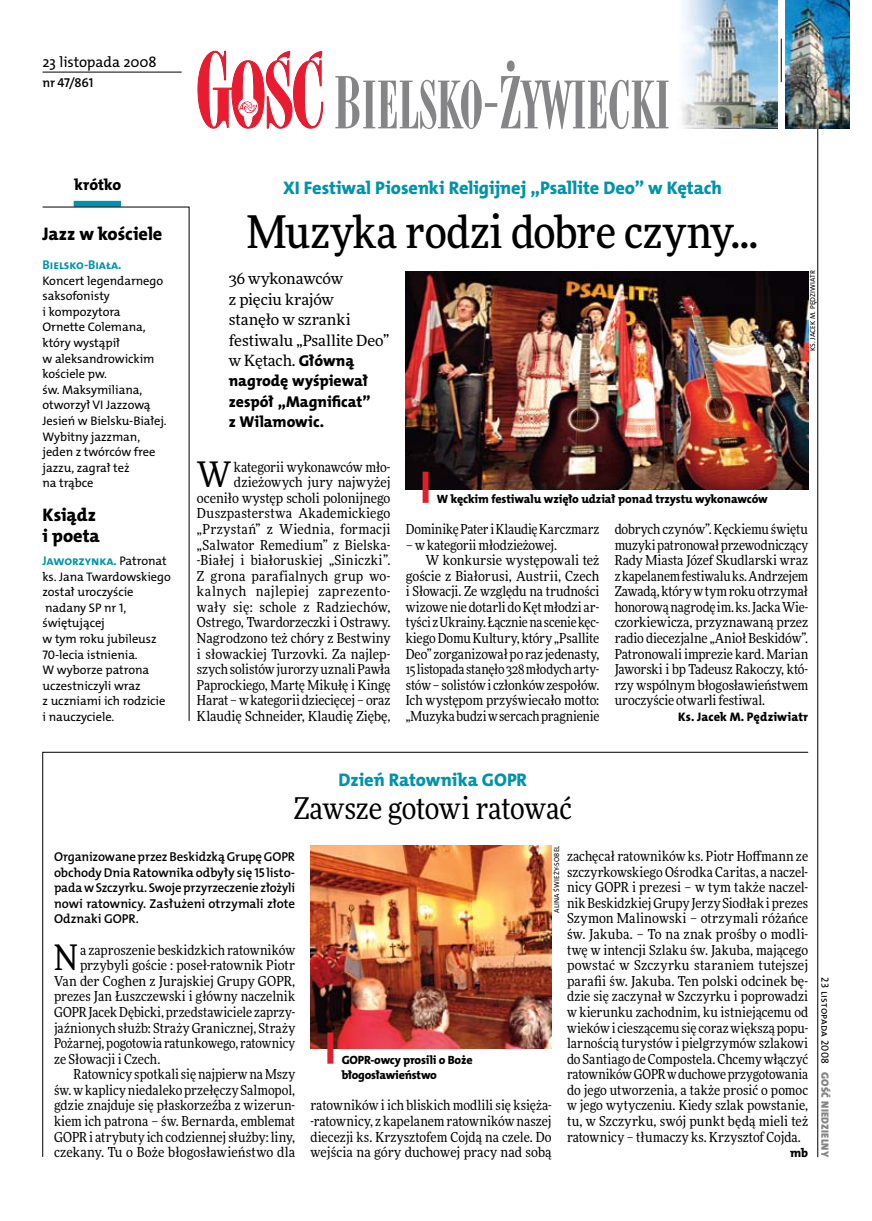
<style>
.page{position:relative;width:872px;height:1221px;background:#fff}
.page>*{position:absolute;margin:0;border:0;box-sizing:border-box;transform-origin:0 0}
.t1{font:500 45px "Freeday Narrow";letter-spacing:-.01em;color:#000}
.t2{font:35.25px "Freeday Narrow News";color:#000}
.t3{font:30px "Freeday Narrow News";letter-spacing:-.01em;color:#000}
.t4{font:18.3px "The Mix HP8 Ex Bld";letter-spacing:-.005em;color:#0093aa}
.t5{font:18.3px/21.6px "The Mix HP8 Ex Bld";letter-spacing:.005em;color:#000}
.t6{font:15.75px/20.4px "The Mix HP8 Ex Bld";color:#000}
.t7{font:15.45px/20.4px "Freeday News";letter-spacing:-.01em;color:#000}
.t8{font:14.85px "The Mix HP5 Plain";color:#000}
.t9{font:13.8px/15.6px "Freeday Narrow News";color:#000;text-align:justify}
.t10{font:12.9px/15.6px "The Mix HP6 Se Bld";letter-spacing:-.005em;color:#000;text-align:justify}
.t11{font:12.75px "The Mix HP7 Bld";letter-spacing:-.005em;color:#0093aa}
.t12{font:12.45px/15.6px "The Mix HP5 Plain";letter-spacing:-.005em;color:#000}
.t13{font:12.45px "The Mix HP8 Ex Bld";letter-spacing:.015em;color:#000}
.t14{font:12px/15.6px "The Mix HP8 Ex Bld";letter-spacing:-.015em;color:#000}
.t15{font:10.5px "The Mix HP5 Plain";letter-spacing:.015em;color:#000}
.t16{font:10.5px "The Mix HP9 Blk";letter-spacing:.025em;color:#858486}
.t17{font:7.2px "The Mix HP5 Plain";letter-spacing:.015em;color:#000}
.s1{font-family:"The Mix HP5 Plain";font-size:12.45px;color:#000}
.s2{font-family:"The Mix HP8 Ex Bld";font-size:15.75px}
</style>
<div class="page">
<hr style="left:817px;top:72px;width:1px;height:1084px;background:#000">
<hr style="left:781px;top:39px;width:1px;height:43px;background:#000">
<svg style="left:42px;top:751px;width:766px;height:406px"></svg>
<img style="left:681px;top:0;width:96px;height:128px">
<hr style="left:43px;top:72px;width:139px;height:1px;background:#000">
<img style="left:785px;top:0;width:65px;height:128px">
<svg style="left:197px;top:51px;width:126px;height:78px"></svg>
<svg style="left:335px;top:60px;width:333px;height:69px"></svg>
<img style="left:310px;top:845px;width:241px;height:203px">
<img style="left:406px;top:271px;width:402px;height:218px">
<div style="left:327px;top:1032px;width:6px;height:31px;background:#df1f2a"></div>
<div style="left:422px;top:471px;width:6px;height:32px;background:#df1f2a"></div>
<div style="left:74px;top:201px;width:47px;height:6px;background:#0093aa"></div>
<svg style="left:42px;top:207px;width:147px;height:514px"></svg>
<p class="t8" style="left:43px;top:53px;width:116px">23 listopada 2008</p>
<p class="t10" style="left:43px;top:75px;width:52px">nr 47/861</p>
<p class="t6" style="left:74px;top:175px;width:48px">krótko</p>
<h3 class="t5" style="left:43px;top:223px;width:121px">Jazz w kościele</h3>
<p class="t11" style="left:43px;top:257px;width:81px">Bielsko-Biała.</p>
<p class="t12" style="left:43px;top:273px;width:126px">Koncert legendarnego saksofonisty<br>i kompozytora<br>Ornette Colemana, który wystąpił<br>w aleksandrowickim kościele pw.<br>św. Maksymiliana, otworzył VI Jazzową<br>Jesień w Bielsku-Białej.<br>Wybitny jazzman, jeden z twórców free jazzu, zagrał też<br>na trąbce</p>
<h3 class="t5" style="left:43px;top:504px;width:59px">Ksiądz i poeta</h3>
<p class="t11" style="left:43px;top:552px;width:126px">Jaworzynka. <span class="s1">Patronat</span></p>
<p class="t12" style="left:43px;top:568px;width:130px">ks. Jana Twardowskiego został uroczyście nadany SP nr 1, świętującej<br>w tym roku jubileusz<br>70-lecia istnienia.<br>W wyborze patrona uczestniczyli wraz<br>z uczniami ich rodzicie i nauczyciele.</p>
<h3 class="t4" style="left:283px;top:175px;width:440px">XI Festiwal Piosenki Religijnej „Psallite Deo” w Kętach</h3>
<h1 class="t1" style="left:247px;top:204px;width:513px">Muzyka rodzi dobre czyny...</h1>
<p class="t7" style="left:229px;top:268px;width:162px">36 wykonawców<br>z pięciu krajów<br>stanęło w szranki festiwalu „Psallite Deo” w Kętach. <span class="s2">Główną</span></p>
<p class="t6" style="left:229px;top:371px;width:143px">nagrodę wyśpiewał zespół „Magnificat” z Wilamowic.</p>
<h2 class="t2" style="left:197px;top:453px;width:36px">W</h2>
<p class="t9" style="left:197px;top:459px;width:195px;text-align:right">kategorii wykonawców mło&shy;dzieżowych jury najwyżej oceniło występ scholi polonijnego<br>Duszpasterstwa Akademickiego „Przystań” z Wiednia, formacji „Salwator Remedium” z Bielska--Białej i białoruskiej „Siniczki”.<br>Z grona parafialnych grup wo&shy;kalnych najlepiej zaprezento&shy;wały się: schole z Radziechów,<br>Ostrego, Twardorzeczki i Ostrawy.<br>Nagrodzono też chóry z Bestwiny i słowackiej Turzovki. Za najlep&shy;szych solistów jurorzy uznali Pawła<br>Paprockiego, Martę Mikułę i Kingę<br>Harat – wkategorii dziecięcej – oraz<br>Klaudię Schneider, Klaudię Ziębę,</p>
<p class="t17" style="left:808px;top:351px;width:82px;rotate:-90deg">Ks. Jacek M. Pędziwiatr</p>
<p class="t14" style="left:437px;top:491px;width:332px">W kęckim festiwalu wzięło udział ponad trzystu wykonawców</p>
<p class="t9" style="left:406px;top:521px;width:195px">Dominikę Pater iKlaudię Karczmarz</p>
<p class="t9" style="left:406px;top:536px;width:153px">– w kategorii młodzieżowej.</p>
<p class="t9" style="left:425px;top:552px;width:175px">W konkursie występowali też</p>
<p class="t9" style="left:406px;top:568px;width:195px">goście z Białorusi, Austrii, Czech</p>
<p class="t9" style="left:406px;top:583px;width:195px">i Słowacji. Ze względu na trudności</p>
<p class="t9" style="left:406px;top:599px;width:195px">wizowe nie dotarli do Kęt młodzi ar-</p>
<p class="t9" style="left:406px;top:614px;width:195px">tyści zUkrainy. Łącznie na scenie kęc-</p>
<p class="t9" style="left:406px;top:630px;width:195px">kiego Domu Kultury, który „Psallite</p>
<p class="t9" style="left:406px;top:645px;width:195px">Deo” zorganizował po raz jedenasty,</p>
<p class="t9" style="left:406px;top:661px;width:195px">15 listopada stanęło 328 młodych arty-</p>
<p class="t9" style="left:406px;top:677px;width:195px">stów – solistów i członków zespołów.</p>
<p class="t9" style="left:406px;top:692px;width:195px">Ich występom przyświecało motto:</p>
<p class="t9" style="left:406px;top:708px;width:195px">„Muzyka budzi wsercach pragnienie</p>
<p class="t9" style="left:614px;top:521px;width:195px">dobrych czynów”. Kęckiemu świętu muzyki patronował przewodniczący Rady Miasta Józef Skudlarski wraz zkapelanem festiwalu ks. Andrzejem Zawadą, który wtym roku otrzymał honorową nagrodę im. ks. Jacka Wie&shy;czorkiewicza, przyznawaną przez radio diecezjalne „Anioł Beskidów”.<br>Patronowali imprezie kard. Marian Jaworski i bp Tadeusz Rakoczy, któ&shy;rzy wspólnym błogosławieństwem uroczyście otwarli festiwal.</p>
<p class="t13" style="left:678px;top:708px;width:131px">Ks. Jacek M. Pędziwiatr</p>
<h3 class="t4" style="left:338px;top:767px;width:190px">Dzień Ratownika GOPR</h3>
<h3 class="t3" style="left:294px;top:790px;width:280px">Zawsze gotowi ratować</h3>
<p class="t10" style="left:54px;top:849px;width:243px">Organizowane przez Beskidzką Grupę GOPR obchody Dnia Ratownika odbyły się 15 listo&shy;pada wSzczyrku. Swoje przyrzeczenie złożyli nowi ratownicy. Zasłużeni otrzymali złote Odznaki GOPR.</p>
<h2 class="t2" style="left:54px;top:935px;width:25px">N</h2>
<p class="t9" style="left:80px;top:941px;width:217px">a zaproszenie beskidzkich ratowników</p>
<p class="t17" style="left:552px;top:912px;width:69px;rotate:-90deg">Alina Świeży-Sobel</p>
<p class="t9" style="left:567px;top:848px;width:243px">zachęcał ratowników ks. Piotr Hoffmann ze szczyrkowskiego Ośrodka Caritas, a naczel&shy;nicy GOPR i prezesi – w tym także naczel&shy;nik Beskidzkiej Grupy Jerzy Siodłak i prezes Szymon Malinowski – otrzymali różańce św. Jakuba. – To na znak prośby o modli&shy;twę w intencji Szlaku św. Jakuba, mającego powstać w Szczyrku staraniem tutejszej parafii św. Jakuba. Ten polski odcinek bę&shy;dzie się zaczynał w Szczyrku i poprowadzi w kierunku zachodnim, ku istniejącemu od wieków i cieszącemu się coraz większą popu&shy;larnością turystów i pielgrzymów szlakowi do Santiago de Compostela. Chcemy włączyć ratowników GOPR wduchowe przygotowania do jego utworzenia, a także prosić o pomoc w jego wytyczeniu. Kiedy szlak powstanie, tu, w Szczyrku, swój punkt będą mieli też ratownicy – tłumaczy ks. Krzysztof Cojda.</p>
<p class="t13" style="left:790px;top:1144px;width:20px">mb</p>
<p class="t9" style="left:80px;top:957px;width:217px">przybyli goście : poseł-ratownik Piotr</p>
<p class="t9" style="left:54px;top:972px;width:243px">Van der Coghen z Jurajskiej Grupy GOPR,</p>
<p class="t9" style="left:54px;top:988px;width:243px">prezes Jan Łuszczewski i główny naczelnik</p>
<p class="t9" style="left:54px;top:1004px;width:243px">GOPR Jacek Dębicki, przedstawiciele zaprzy-</p>
<p class="t9" style="left:54px;top:1019px;width:243px">jaźnionych służb: Straży Granicznej, Straży</p>
<p class="t9" style="left:54px;top:1035px;width:243px">Pożarnej, pogotowia ratunkowego, ratownicy</p>
<p class="t9" style="left:54px;top:1050px;width:108px">ze Słowacji i Czech.</p>
<p class="t9" style="left:74px;top:1066px;width:223px">Ratownicy spotkali się najpierw na Mszy</p>
<p class="t9" style="left:54px;top:1081px;width:243px">św. w kaplicy niedaleko przełęczy Salmopol,</p>
<p class="t9" style="left:54px;top:1097px;width:243px">gdzie znajduje się płaskorzeźba z wizerun-</p>
<p class="t9" style="left:54px;top:1112px;width:243px">kiem ich patrona – św. Bernarda, emblemat</p>
<p class="t9" style="left:54px;top:1128px;width:243px">GOPR i atrybuty ich codziennej służby: liny,</p>
<p class="t9" style="left:54px;top:1144px;width:243px">czekany. Tu o Boże błogosławieństwo dla</p>
<p class="t14" style="left:342px;top:1051px;width:132px">GOPR-owcy prosili o Boże błogosławieństwo</p>
<p class="t9" style="left:310px;top:1097px;width:243px">ratowników i ich bliskich modlili się księża--ratownicy, z kapelanem ratowników naszej diecezji ks. Krzysztofem Cojdą na czele. Do wejścia na góry duchowej pracy nad sobą</p>
<p class="t15" style="left:832px;top:977px;width:88px;rotate:90deg">23 listopada 2008</p>
<p class="t16" style="left:832px;top:1071px;width:87px;rotate:90deg">Gość Niedzielny</p>
</div>
